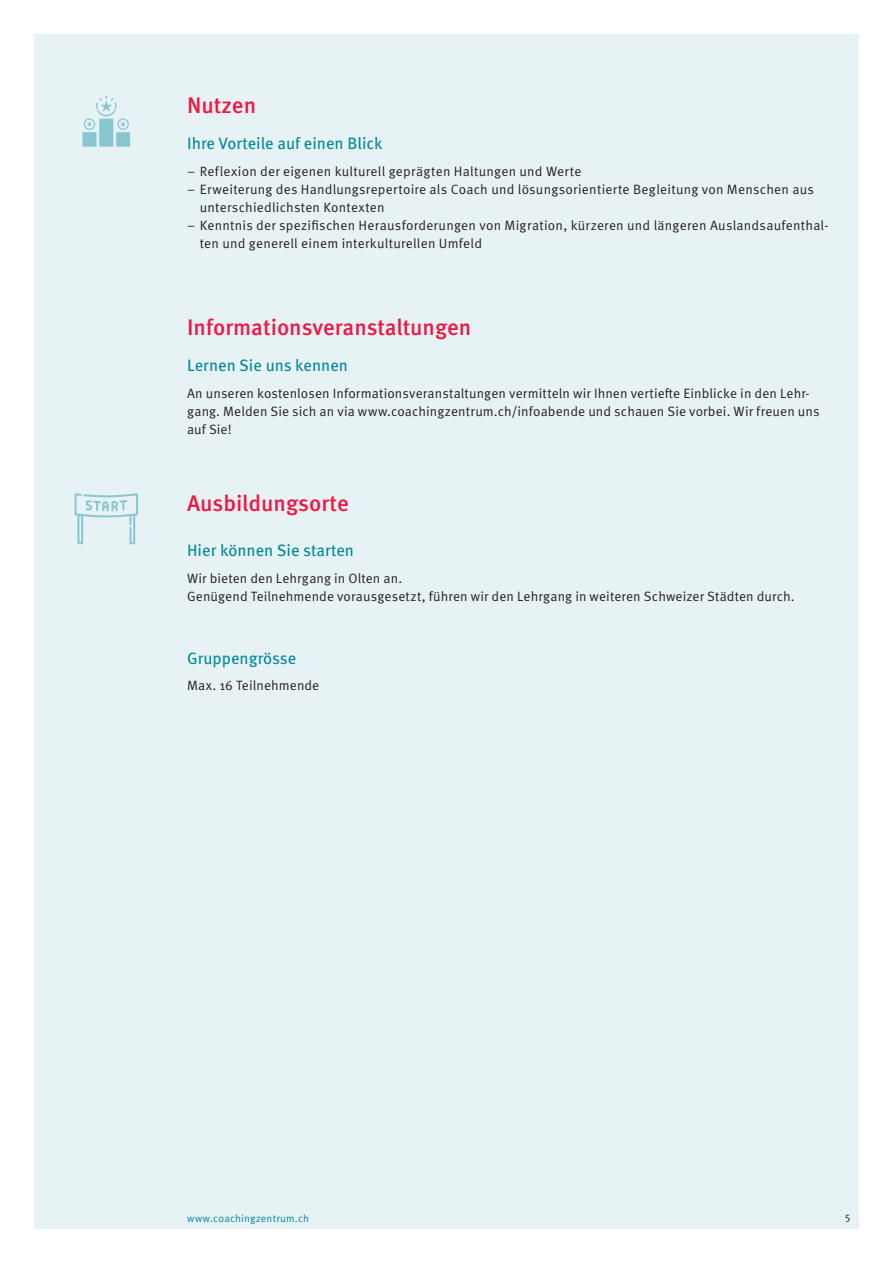
<style>
.page{position:relative;width:893px;height:1263px;background:#fff}
.page>*{position:absolute;margin:0;border:0;box-sizing:border-box;transform-origin:0 0}
.t1{font:500 22.5px "Meta OT";color:#ed1845}
.t2{font:16.5px "Meta OT";color:#008997}
.t3{font:13.5px/18px "Meta OT Norm";letter-spacing:.015em;color:#231f20}
.t4{font:10.5px "Meta OT Norm";letter-spacing:.015em;color:#008997}
.t5{font:10.5px "Meta OT Norm";color:#231f20}
</style>
<div class="page">
<div style="left:34px;top:34px;width:825px;height:1195px;background:#e7f2f5"></div>
<div style="left:99px;top:119px;width:14px;height:28px;background:#89c7d0"></div>
<div style="left:116px;top:132px;width:14px;height:15px;background:#89c7d0"></div>
<div style="left:82px;top:132px;width:14px;height:15px;background:#89c7d0"></div>
<svg style="left:84px;top:96px;width:45px;height:34px"></svg>
<svg style="left:75px;top:493px;width:63px;height:52px"></svg>
<h1 class="t1" style="left:187px;top:91px;width:71px">Nutzen</h1>
<p class="t2" style="left:187px;top:133px;width:197px">Ihre Vorteile auf einen Blick</p>
<p class="t3" style="left:187px;top:162px;width:396px">– Reflexion der eigenen kulturell geprägten Haltungen und Werte</p>
<p class="t3" style="left:200px;top:180px;width:616px;text-indent:-13px">– Erweiterung des Handlungsrepertoire als Coach und lösungsorientierte Begleitung von Menschen aus unterschiedlichsten Kontexten</p>
<p class="t3" style="left:200px;top:216px;width:630px;text-indent:-13px">– Kenntnis der spezifischen Herausforderungen von Migration, kürzeren und längeren Auslandsaufenthal&shy;ten und generell einem interkulturellen Umfeld</p>
<h1 class="t1" style="left:187px;top:313px;width:286px">Informationsveranstaltungen</h1>
<p class="t2" style="left:187px;top:355px;width:162px">Lernen Sie uns kennen</p>
<p class="t3" style="left:187px;top:384px;width:634px">An unseren kostenlosen Informationsveranstaltungen vermitteln wir Ihnen vertiefte Einblicke in den Lehr&shy;gang. Melden Sie sich an via www.coachingzentrum.ch/infoabende und schauen Sie vorbei. Wir freuen uns auf Sie!</p>
<h1 class="t1" style="left:187px;top:489px;width:163px">Ausbildungsorte</h1>
<p class="t2" style="left:187px;top:540px;width:168px">Hier können Sie starten</p>
<p class="t3" style="left:187px;top:569px;width:609px">Wir bieten den Lehrgang in Olten an.<br>Genügend Teilnehmende vorausgesetzt, führen wir den Lehrgang in weiteren Schweizer Städten durch.</p>
<p class="t2" style="left:187px;top:648px;width:111px">Gruppengrösse</p>
<p class="t3" style="left:187px;top:677px;width:134px">Max. 16 Teilnehmende</p>
<p class="t4" style="left:187px;top:1212px;width:123px">www.coachingzentrum.ch</p>
<p class="t5" style="left:845px;top:1210px;width:7px">5</p>
</div>
